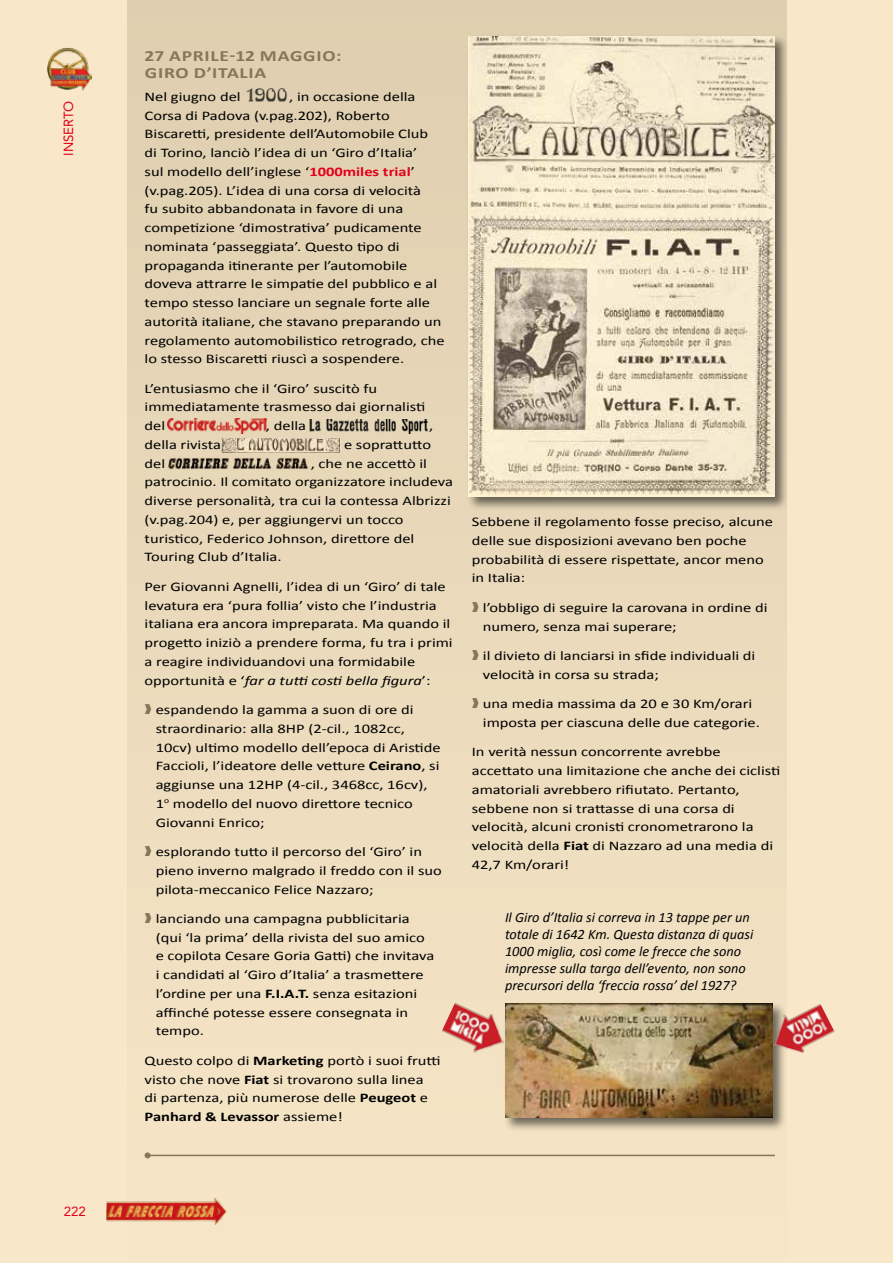
<style>
.page{position:relative;width:893px;height:1263px;background:#f8e8c9}
.page>*{position:absolute;margin:0;border:0;box-sizing:border-box;transform-origin:0 0}
.t1{font:700 15.6px "Calibri";letter-spacing:.02em;color:#857757;scale:1.25 1}
.t2{font:italic 14.25px/17.1px "Calibri";color:#000}
.t3{font:13.2px/18.8px "Calibri";color:#000;scale:1.25 1}
.t4{font:13.2px "Avenir";color:#e2001a}
.s1{font-weight:700;color:#e2001a}
.s2{font-style:italic}
.s3{color:#857757}
.s4{font-weight:700}
</style>
<div class="page">
<div style="left:128px;top:0;width:659px;height:1263px;background:#ecdcbd"></div>
<img style="left:106px;top:1198px;width:121px;height:27px">
<div style="left:467px;top:35px;width:322px;height:476px;background:#000;opacity:.55"></div>
<img style="left:469px;top:37px;width:306px;height:460px">
<img style="left:442px;top:1002px;width:61px;height:51px">
<img style="left:247px;top:87px;width:41px;height:15px">
<img style="left:167px;top:418px;width:99px;height:15px">
<img style="left:309px;top:419px;width:119px;height:15px">
<img style="left:221px;top:438px;width:120px;height:14px">
<img style="left:168px;top:457px;width:141px;height:13px">
<hr style="left:148px;top:1155px;width:627px;height:1px;background:#857757">
<svg style="left:145px;top:1152px;width:6px;height:6px"></svg>
<div style="left:503px;top:1002px;width:284px;height:130px;background:#000;opacity:.55"></div>
<img style="left:505px;top:1004px;width:268px;height:114px">
<img style="left:763px;top:1002px;width:72px;height:61px">
<img style="left:47px;top:48px;width:45px;height:42px">
<p class="t4" style="left:61px;top:156px;width:55px;rotate:-90deg">inserto</p>
<p class="t4" style="left:64px;top:1204px;width:24px">222</p>
<p class="t1" style="left:145px;top:47px;width:29px">27 aprile</p>
<p class="t1" style="left:229px;top:47px;width:35px">-12 maggi</p>
<p class="t1" style="left:322px;top:47px;width:17px">o:</p>
<p class="t1" style="left:145px;top:63px;width:68px">Giro d’Italia</p>
<p class="t3" style="left:145px;top:87px;width:78px">Nel giugno del</p>
<p class="t3" style="left:145px;top:87px;width:242px;text-indent:145px">, in occasione della Corsa di Padova (v.pag.202), Roberto Biscaretti, presidente dell’Automobile Club<br>di Torino, lanciò l’idea di un ‘Giro d’Italia’<br>sul modello dell’inglese ‘<span class="s1">1000miles trial</span>’ (v.pag.205). L’idea di una corsa di velocità<br>fu subito abbandonata in favore di una competizione ‘dimostrativa’ pudicamente nominata ‘passeggiata’. Questo tipo di propaganda itinerante per l’automobile doveva attrarre le simpatie del pubblico e al tempo stesso lanciare un segnale forte alle autorità italiane, che stavano preparando un regolamento automobilistico retrogrado, che lo stesso Biscaretti riuscì a sospendere.</p>
<p class="t3" style="left:145px;top:378px;width:226px">L’entusiasmo che il ‘Giro’ suscitò fu immediatamente trasmesso dai giornalisti del</p>
<p class="t3" style="left:266px;top:416px;width:34px">, della</p>
<p class="t3" style="left:429px;top:416px;width:5px">,</p>
<p class="t3" style="left:145px;top:435px;width:63px">della rivista</p>
<p class="t3" style="left:344px;top:435px;width:71px">e soprattutto</p>
<p class="t3" style="left:145px;top:453px;width:18px">del</p>
<p class="t3" style="left:145px;top:453px;width:248px;text-indent:166px">, che ne accettò il patrocinio. Il comitato organizzatore includeva diverse personalità, tra cui la contessa Albrizzi (v.pag.204) e, per aggiungervi un tocco turistico, Federico Johnson, direttore del Touring Club d’Italia.</p>
<p class="t3" style="left:145px;top:576px;width:248px">Per Giovanni Agnelli, l’idea di un ‘Giro’ di tale levatura era ‘pura follia’ visto che l’industria italiana era ancora impreparata. Ma quando il progetto iniziò a prendere forma, fu tra i primi a reagire individuandovi una formidabile opportunità e ‘<span class="s2">far a tutti costi bella figura</span>’:</p>
<p class="t3" style="left:156px;top:700px;width:229px;text-indent:-11px"><span class="s3">❱</span> espandendo la gamma a suon di ore di straordinario: alla 8HP (2-cil., 1082cc, 10cv) ultimo modello dell’epoca di Aristide Faccioli, l’ideatore delle vetture <span class="s4">Ceirano</span>, si aggiunse una 12HP (4-cil., 3468cc, 16cv), 1<sup>o</sup> modello del nuovo direttore tecnico Giovanni Enrico;</p>
<p class="t3" style="left:156px;top:842px;width:230px;text-indent:-11px"><span class="s3">❱</span> esplorando tutto il percorso del ‘Giro’ in pieno inverno malgrado il freddo con il suo pilota-meccanico Felice Nazzaro;</p>
<p class="t3" style="left:156px;top:908px;width:224px;text-indent:-11px"><span class="s3">❱</span> lanciando una campagna pubblicitaria (qui ‘la prima’ della rivista del suo amico e copilota Cesare Goria Gatti) che invitava i candidati al ‘Giro d’Italia’ a trasmettere l’ordine per una <span class="s4">F.I.A.T.</span> senza esitazioni affinché potesse essere consegnata in tempo.</p>
<p class="t3" style="left:145px;top:1050px;width:238px">Questo colpo di <span class="s4">Marketing</span> portò i suoi frutti visto che nove <span class="s4">Fiat</span> si trovarono sulla linea<br>di partenza, più numerose delle <span class="s4">Peugeot</span> e <span class="s4">Panhard &amp; Levassor</span> assieme!</p>
<p class="t3" style="left:472px;top:512px;width:242px">Sebbene il regolamento fosse preciso, alcune delle sue disposizioni avevano ben poche probabilità di essere rispettate, ancor meno in Italia:</p>
<p class="t3" style="left:483px;top:597px;width:229px;text-indent:-11px"><span class="s3">❱</span> l’obbligo di seguire la carovana in ordine di numero, senza mai superare;</p>
<p class="t3" style="left:483px;top:646px;width:219px;text-indent:-11px"><span class="s3">❱</span> il divieto di lanciarsi in sfide individuali di velocità in corsa su strada;</p>
<p class="t3" style="left:483px;top:694px;width:223px;text-indent:-11px"><span class="s3">❱</span> una media massima da 20 e 30 Km/orari imposta per ciascuna delle due categorie.</p>
<p class="t3" style="left:472px;top:742px;width:248px">In verità nessun concorrente avrebbe accettato una limitazione che anche dei ciclisti amatoriali avrebbero rifiutato. Pertanto, sebbene non si trattasse di una corsa di velocità, alcuni cronisti cronometrarono la velocità della <span class="s4">Fiat</span> di Nazzaro ad una media di 42,7 Km/orari!</p>
<p class="t2" style="left:505px;top:907px;width:250px">Il Giro d’Italia si correva in 13 tappe per un totale di 1642 Km. Questa distanza di quasi 1000 miglia, così come le frecce che sono impresse sulla targa dell’evento, non sono precursori della ‘freccia rossa’ del 1927?</p>
</div>
